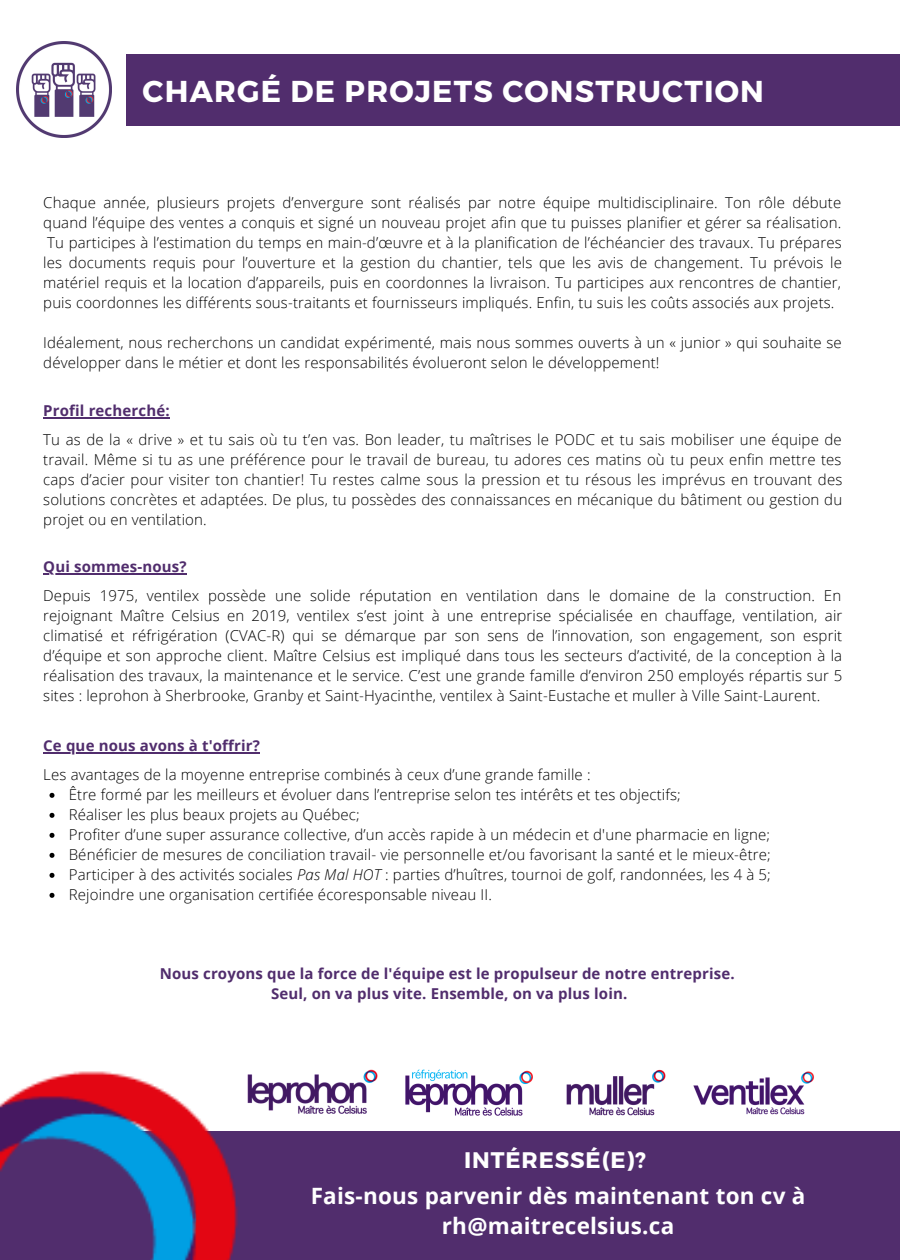
<style>
.page{position:relative;width:900px;height:1260px;background:#512d6d}
.page>*{position:absolute;margin:0;border:0;box-sizing:border-box;transform-origin:0 0}
.t1{font:700 30.25px "Montserrat";letter-spacing:.04em;color:#fff}
.t2{font:700 22.5px/30px "Open Sans";letter-spacing:.01em;color:#fff;text-align:center}
.t3{font:700 22.5px "Montserrat";letter-spacing:.04em;color:#fff}
.t4{font:300 15px/20px "Open Sans";letter-spacing:.01em;color:#000;text-align:justify}
.t5{font:700 15px "Open Sans";letter-spacing:.01em;color:#512d6d}
.s1{font-style:italic}
</style>
<div class="page">
<div style="left:0;top:0;width:900px;height:1131px;background:#fff"></div>
<div style="left:127px;top:54px;width:773px;height:71px;background:#512d6d"></div>
<img style="left:405px;top:1069px;width:128px;height:47px">
<img style="left:693px;top:1071px;width:121px;height:44px">
<img style="left:250px;top:1069px;width:128px;height:45px">
<img style="left:566px;top:1069px;width:100px;height:47px">
<svg style="left:50px;top:793px;width:5px;height:5px"></svg>
<svg style="left:50px;top:813px;width:5px;height:5px"></svg>
<svg style="left:50px;top:833px;width:5px;height:5px"></svg>
<svg style="left:50px;top:853px;width:5px;height:5px"></svg>
<svg style="left:50px;top:873px;width:5px;height:5px"></svg>
<svg style="left:50px;top:893px;width:5px;height:5px"></svg>
<hr style="left:43px;top:417px;width:127px;height:2px;background:#512d6d">
<hr style="left:43px;top:752px;width:217px;height:2px;background:#512d6d">
<img style="left:16px;top:42px;width:96px;height:96px">
<img style="left:0;top:1071px;width:250px;height:189px">
<hr style="left:43px;top:573px;width:144px;height:1px;background:#512d6d">
<p class="t1" style="left:143px;top:72px;width:623px">CHARGÉ DE PROJETS CONSTRUCTION</p>
<p class="t4" style="left:43px;top:192px;width:800px">Chaque année, plusieurs projets d’envergure sont réalisés par notre équipe multidisciplinaire. Ton rôle débute quand l’équipe des ventes a conquis et signé un nouveau projet afin que tu puisses planifier et gérer sa réalisation.<br>Tu participes à l’estimation du temps en main-d’œuvre et à la planification de l’échéancier des travaux. Tu prépares les documents requis pour l’ouverture et la gestion du chantier, tels que les avis de changement. Tu prévois le matériel requis et la location d’appareils, puis en coordonnes la livraison. Tu participes aux rencontres de chantier, puis coordonnes les différents sous-traitants et fournisseurs impliqués. Enfin, tu suis les coûts associés aux projets.</p>
<p class="t4" style="left:43px;top:332px;width:800px">Idéalement, nous recherchons un candidat expérimenté, mais nous sommes ouverts à un « junior » qui souhaite se développer dans le métier et dont les responsabilités évolueront selon le développement!</p>
<p class="t5" style="left:43px;top:400px;width:128px">Profil recherché:</p>
<p class="t4" style="left:43px;top:429px;width:801px">Tu as de la « drive » et tu sais où tu t’en vas. Bon leader, tu maîtrises le PODC et tu sais mobiliser une équipe de travail. Même si tu as une préférence pour le travail de bureau, tu adores ces matins où tu peux enfin mettre tes caps d’acier pour visiter ton chantier! Tu restes calme sous la pression et tu résous les imprévus en trouvant des solutions concrètes et adaptées. De plus, tu possèdes des connaissances en mécanique du bâtiment ou gestion du projet ou en ventilation.</p>
<p class="t5" style="left:43px;top:556px;width:145px">Qui sommes-nous?</p>
<p class="t4" style="left:43px;top:585px;width:801px">Depuis 1975, ventilex possède une solide réputation en ventilation dans le domaine de la construction. En rejoignant Maître Celsius en 2019, ventilex s’est joint à une entreprise spécialisée en chauffage, ventilation, air climatisé et réfrigération (CVAC-R) qui se démarque par son sens de l’innovation, son engagement, son esprit d’équipe et son approche client. Maître Celsius est impliqué dans tous les secteurs d’activité, de la conception à la réalisation des travaux, la maintenance et le service. C’est une grande famille d’environ 250 employés répartis sur 5 sites : leprohon à Sherbrooke, Granby et Saint-Hyacinthe, ventilex à Saint-Eustache et muller à Ville Saint-Laurent.</p>
<p class="t5" style="left:43px;top:735px;width:218px">Ce que nous avons à t'offrir?</p>
<p class="t4" style="left:43px;top:765px;width:549px">Les avantages de la moyenne entreprise combinés à ceux d’une grande famille :</p>
<p class="t4" style="left:69px;top:785px;width:614px">Être formé par les meilleurs et évoluer dans l’entreprise selon tes intérêts et tes objectifs;</p>
<p class="t4" style="left:69px;top:805px;width:293px">Réaliser les plus beaux projets au Québec;</p>
<p class="t4" style="left:69px;top:825px;width:703px">Profiter d’une super assurance collective, d’un accès rapide à un médecin et d'une pharmacie en ligne;</p>
<p class="t4" style="left:69px;top:845px;width:704px">Bénéficier de mesures de conciliation travail- vie personnelle et/ou favorisant la santé et le mieux-être;</p>
<p class="t4" style="left:69px;top:865px;width:704px">Participer à des activités sociales <span class="s1">Pas Mal HOT</span> : parties d’huîtres, tournoi de golf, randonnées, les 4 à 5;</p>
<p class="t4" style="left:69px;top:885px;width:425px">Rejoindre une organisation certifiée écoresponsable niveau II.</p>
<p class="t5" style="left:160px;top:963px;width:576px">Nous croyons que la force de l'équipe est le propulseur de notre entreprise.</p>
<p class="t5" style="left:271px;top:983px;width:358px">Seul, on va plus vite. Ensemble, on va plus loin.</p>
<p class="t3" style="left:464px;top:1145px;width:183px">INTÉRESSÉ(E)?</p>
<p class="t2" style="left:311px;top:1180px;width:496px">Fais-nous parvenir dès maintenant ton cv à rh@maitrecelsius.ca</p>
</div>
